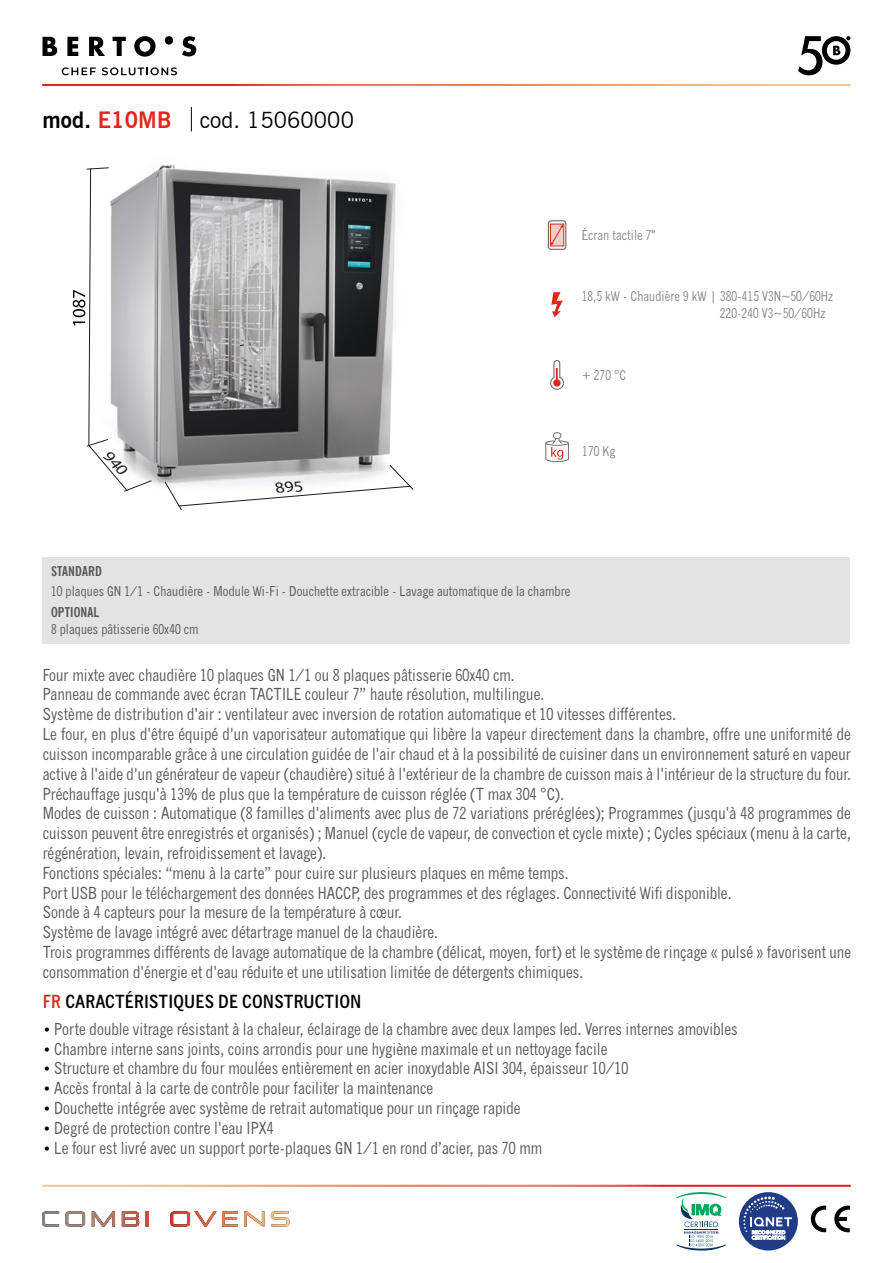
<style>
.page{position:relative;width:893px;height:1263px;background:#fff}
.page>*{position:absolute;margin:0;border:0;box-sizing:border-box;transform-origin:0 0}
.t1{font:22.5px "News Gothic BT";letter-spacing:.005em;color:#000}
.t2{font:700 22.5px "News Gothic BT";letter-spacing:.005em;color:#df271c}
.t3{font:700 condensed 18px "News Gothic MT Pro";letter-spacing:.01em;color:#000}
.t4{font:condensed 16.5px/19.8px "News Gothic MT Pro";letter-spacing:.005em;color:#575756}
.t5{font:condensed 13.5px "News Gothic MT Pro";letter-spacing:.01em;color:#575756}
.t6{font:condensed 13.5px/16.5px "News Gothic MT Pro";letter-spacing:.01em;color:#878787}
.t7{font:700 condensed 13.5px "News Gothic BT";letter-spacing:.01em;color:#575756}
.s1{color:#000}
.s2{font-family:"Open Sans";font-stretch:normal}
.s3{color:#df271c}
.s4{font-family:"News Gothic BT";font-size:14.25px;color:#000}
</style>
<div class="page">
<svg style="left:42px;top:1185px;width:809px;height:2px;background:#ee8461"></svg>
<svg style="left:42px;top:84px;width:809px;height:2px;background:#ec7851"></svg>
<svg style="left:42px;top:1211px;width:17px;height:15px"></svg>
<svg style="left:65px;top:1211px;width:20px;height:15px"></svg>
<svg style="left:92px;top:1211px;width:23px;height:15px"></svg>
<svg style="left:122px;top:1211px;width:17px;height:15px"></svg>
<hr style="left:146px;top:1211px;width:3px;height:15px;background:#cc4e3c">
<svg style="left:170px;top:1211px;width:68px;height:15px"></svg>
<svg style="left:244px;top:1211px;width:20px;height:15px"></svg>
<svg style="left:271px;top:1211px;width:18px;height:15px"></svg>
<svg style="left:43px;top:37px;width:14px;height:19px"></svg>
<svg style="left:67px;top:37px;width:11px;height:19px"></svg>
<svg style="left:89px;top:37px;width:16px;height:19px"></svg>
<svg style="left:113px;top:37px;width:13px;height:19px"></svg>
<svg style="left:134px;top:36px;width:22px;height:21px"></svg>
<svg style="left:182px;top:36px;width:14px;height:21px"></svg>
<div style="left:165px;top:36px;width:8px;height:9px;background:#000;border-radius:50%"></div>
<svg style="left:62px;top:67px;width:34px;height:8px"></svg>
<svg style="left:102px;top:67px;width:75px;height:8px"></svg>
<svg style="left:798px;top:36px;width:52px;height:39px"></svg>
<svg style="left:834px;top:1205px;width:16px;height:27px"></svg>
<svg style="left:811px;top:1205px;width:15px;height:27px"></svg>
<div style="left:739px;top:1192px;width:59px;height:58px;background:#203c87;border-radius:50%"></div>
<svg style="left:743px;top:1196px;width:49px;height:43px"></svg>
<svg style="left:676px;top:1192px;width:50px;height:58px"></svg>
<img style="left:72px;top:165px;width:342px;height:327px">
<svg style="left:191px;top:107px;width:1px;height:24px"></svg>
<div style="left:43px;top:557px;width:807px;height:87px;background:#e3e3e3"></div>
<svg style="left:545px;top:437px;width:24px;height:25px"></svg>
<div style="left:553px;top:432px;width:8px;height:7px;border:1px solid #706f6f;border-radius:50%"></div>
<svg style="left:551px;top:292px;width:12px;height:25px"></svg>
<div style="left:548px;top:221px;width:18px;height:28px;border:1px solid #575756;border-radius:3px"></div>
<svg style="left:550px;top:224px;width:14px;height:22px"></svg>
<svg style="left:551px;top:225px;width:12px;height:20px"></svg>
<svg style="left:550px;top:360px;width:14px;height:30px"></svg>
<svg style="left:165px;top:465px;width:248px;height:45px"></svg>
<svg style="left:73px;top:168px;width:79px;height:323px"></svg>
<h1 class="t2" style="left:43px;top:106px;width:131px"><span class="s1">mod.</span> E10MB</h1>
<h1 class="t1" style="left:200px;top:106px;width:156px">cod. 15060000</h1>
<p class="t6" style="left:582px;top:227px;width:75px">Écran tactile 7"</p>
<p class="t6" style="left:720px;top:288px;width:115px;text-indent:-138px">18,5 kW - Chaudière 9 kW | 380-415 V3N~50/60Hz<br>220-240 V3~50/60Hz</p>
<p class="t6" style="left:582px;top:367px;width:46px">+ 270 °C</p>
<p class="t6" style="left:582px;top:443px;width:35px">170 Kg</p>
<p class="t7" style="left:51px;top:563px;width:52px">STANDARD</p>
<p class="t5" style="left:51px;top:583px;width:521px">10 plaques GN 1/1 - Chaudière - Module Wi-Fi - Douchette extracible - Lavage automatique de la chambre</p>
<p class="t7" style="left:51px;top:604px;width:50px">OPTIONAL</p>
<p class="t5" style="left:51px;top:621px;width:149px">8 plaques pâtisserie 60x40 cm</p>
<p class="t4" style="left:43px;top:665px;width:810px">Four mixte avec chaudière 10 plaques GN 1/1 ou 8 plaques pâtisserie 60x40 cm.<br>Panneau de commande avec écran TACTILE couleur 7” haute résolution, multilingue.<br>Système de distribution d'air : ventilateur avec inversion de rotation automatique et 10 vitesses différentes.<br>Le four, en plus d'être équipé d'un vaporisateur automatique qui libère la vapeur directement dans la chambre, offre une uniformité de cuisson incomparable grâce à une circulation guidée de l'air chaud et à la possibilité de cuisiner dans un environnement saturé en vapeur active à l'aide d'un générateur de vapeur (chaudière) situé à l'extérieur de la chambre de cuisson mais à l'intérieur de la structure du four.<br>Préchauffage jusqu'à 13<span class="s2">%</span> de plus que la température de cuisson réglée (T max 304 °C).<br>Modes de cuisson : Automatique (8 familles d'aliments avec plus de 72 variations préréglées); Programmes (jusqu'à 48 programmes de cuisson peuvent être enregistrés et organisés) ; Manuel (cycle de vapeur, de convection et cycle mixte) ; Cycles spéciaux (menu à la carte, régénération, levain, refroidissement et lavage).<br>Fonctions spéciales: “menu à la carte” pour cuire sur plusieurs plaques en même temps.<br>Port USB pour le téléchargement des données HACCP, des programmes et des réglages. Connectivité Wifi disponible.<br>Sonde à 4 capteurs pour la mesure de la température à cœur.<br>Système de lavage intégré avec détartrage manuel de la chaudière.<br>Trois programmes différents de lavage automatique de la chambre (délicat, moyen, fort) et le système de rinçage « pulsé » favorisent une consommation d'énergie et d'eau réduite et une utilisation limitée de détergents chimiques.</p>
<p class="t3" style="left:43px;top:990px;width:320px"><span class="s3">FR</span> CARACTÉRISTIQUES DE CONSTRUCTION</p>
<p class="t4" style="left:43px;top:1019px;width:696px"><span class="s4">•</span> Porte double vitrage résistant à la chaleur, éclairage de la chambre avec deux lampes led. Verres internes amovibles</p>
<p class="t4" style="left:43px;top:1039px;width:566px"><span class="s4">•</span> Chambre interne sans joints, coins arrondis pour une hygiène maximale et un nettoyage facile</p>
<p class="t4" style="left:43px;top:1058px;width:587px"><span class="s4">•</span> Structure et chambre du four moulées entièrement en acier inoxydable AISI 304, épaisseur 10/10</p>
<p class="t4" style="left:43px;top:1078px;width:392px"><span class="s4">•</span> Accès frontal à la carte de contrôle pour faciliter la maintenance</p>
<p class="t4" style="left:43px;top:1098px;width:479px"><span class="s4">•</span> Douchette intégrée avec système de retrait automatique pour un rinçage rapide</p>
<p class="t4" style="left:43px;top:1118px;width:233px"><span class="s4">•</span> Degré de protection contre l'eau IPX4</p>
<p class="t4" style="left:43px;top:1138px;width:501px"><span class="s4">•</span> Le four est livré avec un support porte-plaques GN 1/1 en rond d’acier, pas 70 mm</p>
</div>
